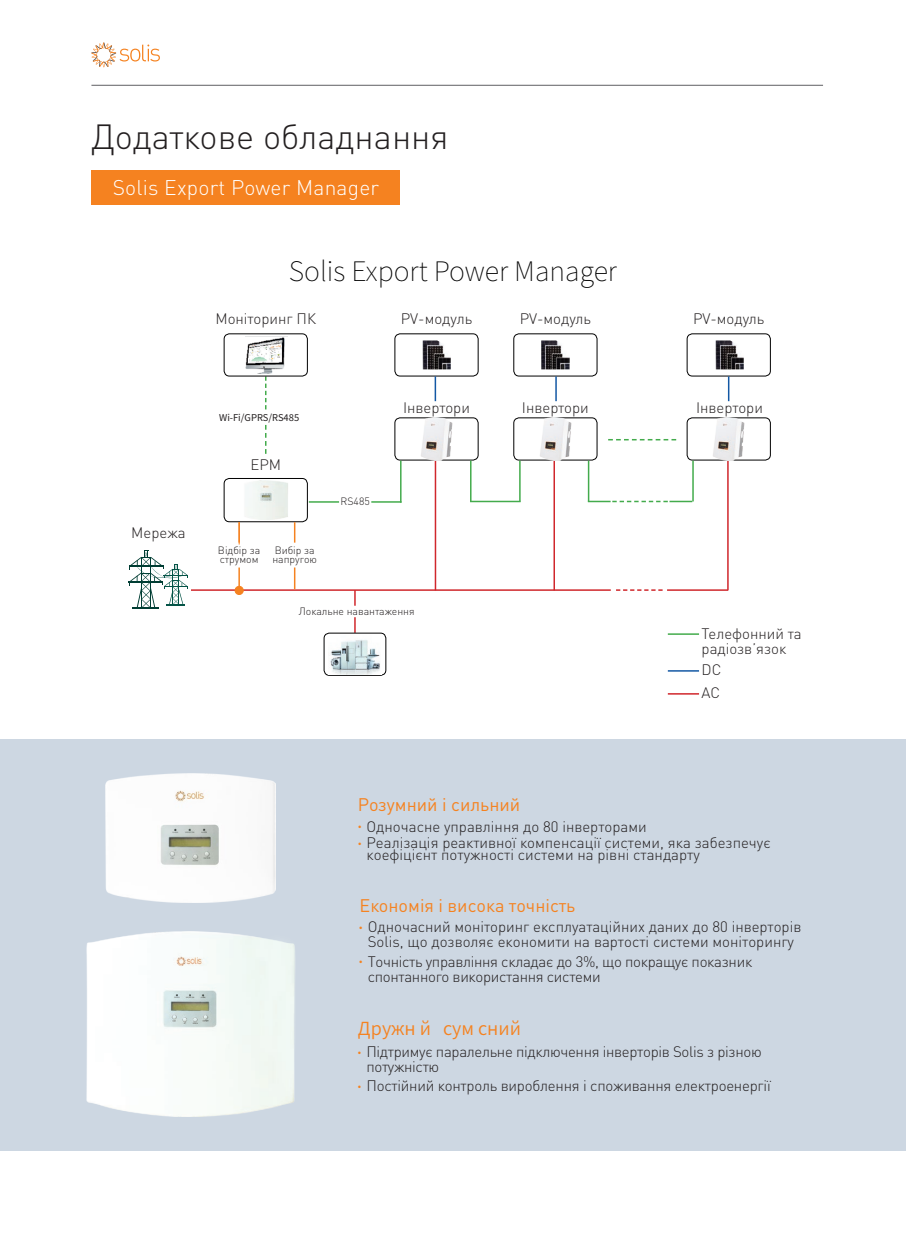
<style>
.page{position:relative;width:906px;height:1238px;background:#fff}
.page>*{position:absolute;margin:0;border:0;box-sizing:border-box;transform-origin:0 0}
.t1{font:300 34.5px "DIN Pro";color:#231f20}
.t2{font:200 27px "Source Han Sans SC";color:#030303}
.t3{font:300 21px "DIN Pro";letter-spacing:.01em;color:#fff}
.t4{font:18px "DIN Pro";color:#f58220}
.t5{font:18px "Source Han Sans SC";color:#f58220}
.t6{font:300 15px/15px "DIN Pro";color:#231f20}
.t7{font:300 15px/15px "DIN Pro";letter-spacing:-.02em;color:#231f20}
.t8{font:300 10.5px/9.6px "DIN Pro";color:#231f20}
.t9{font:10.5px "Source Sans Pro";color:#231f20}
.s1{font-family:"Source Sans Pro";font-size:12px;color:#f58220}
</style>
<div class="page">
<hr style="left:91px;top:85px;width:732px;height:1px;background:#5f5f62">
<svg style="left:91px;top:43px;width:69px;height:24px"></svg>
<div style="left:0;top:739px;width:906px;height:411px;background:#cdd7e2"></div>
<div style="left:91px;top:170px;width:309px;height:34px;background:#f58220"></div>
<hr style="left:668px;top:693px;width:31px;height:1px;background:#d0272c">
<hr style="left:668px;top:670px;width:31px;height:1px;background:#1358a4">
<hr style="left:668px;top:633px;width:31px;height:2px;background:#43ab4c">
<svg style="left:265px;top:376px;width:1px;height:33px"></svg>
<svg style="left:265px;top:425px;width:1px;height:29px"></svg>
<svg style="left:608px;top:439px;width:68px;height:1px"></svg>
<svg style="left:612px;top:500px;width:56px;height:2px"></svg>
<div style="left:224px;top:333px;width:84px;height:43px;border:1px solid #000;border-radius:5px"></div>
<div style="left:394px;top:333px;width:84px;height:43px;border:1px solid #000;border-radius:5px"></div>
<div style="left:513px;top:333px;width:84px;height:43px;border:1px solid #000;border-radius:5px"></div>
<div style="left:687px;top:333px;width:83px;height:43px;border:1px solid #000;border-radius:5px"></div>
<div style="left:687px;top:417px;width:83px;height:43px;border:1px solid #000;border-radius:5px"></div>
<div style="left:513px;top:417px;width:84px;height:43px;border:1px solid #000;border-radius:5px"></div>
<div style="left:394px;top:417px;width:84px;height:43px;border:1px solid #000;border-radius:5px"></div>
<div style="left:224px;top:478px;width:84px;height:44px;border:1px solid #000;border-radius:5px"></div>
<hr style="left:191px;top:589px;width:420px;height:2px;background:#d0272c">
<hr style="left:667px;top:589px;width:61px;height:2px;background:#d0272c">
<svg style="left:616px;top:589px;width:46px;height:2px"></svg>
<svg style="left:354px;top:591px;width:2px;height:14px"></svg>
<svg style="left:354px;top:617px;width:2px;height:15px"></svg>
<hr style="left:435px;top:460px;width:1px;height:130px;background:#d0272c">
<hr style="left:553px;top:460px;width:2px;height:130px;background:#d0272c">
<hr style="left:727px;top:460px;width:1px;height:130px;background:#d0272c">
<hr style="left:434px;top:376px;width:2px;height:25px;background:#1358a4">
<hr style="left:555px;top:376px;width:2px;height:25px;background:#1358a4">
<svg style="left:728px;top:376px;width:1px;height:25px"></svg>
<hr style="left:371px;top:501px;width:30px;height:1px;background:#43ab4c">
<hr style="left:309px;top:501px;width:30px;height:1px;background:#43ab4c">
<hr style="left:470px;top:500px;width:50px;height:2px;background:#43ab4c">
<hr style="left:588px;top:500px;width:22px;height:2px;background:#43ab4c">
<hr style="left:669px;top:500px;width:23px;height:2px;background:#43ab4c">
<hr style="left:470px;top:460px;width:1px;height:41px;background:#43ab4c">
<hr style="left:519px;top:460px;width:1px;height:41px;background:#43ab4c">
<hr style="left:588px;top:460px;width:1px;height:41px;background:#43ab4c">
<hr style="left:692px;top:460px;width:2px;height:41px;background:#43ab4c">
<hr style="left:400px;top:460px;width:1px;height:42px;background:#43ab4c">
<img style="left:245px;top:336px;width:42px;height:37px">
<img style="left:422px;top:340px;width:29px;height:29px">
<img style="left:541px;top:340px;width:28px;height:29px">
<img style="left:715px;top:340px;width:28px;height:29px">
<hr style="left:238px;top:522px;width:2px;height:20px;background:#f58220">
<hr style="left:238px;top:567px;width:2px;height:22px;background:#f58220">
<svg style="left:294px;top:522px;width:1px;height:20px"></svg>
<svg style="left:294px;top:567px;width:1px;height:22px"></svg>
<div style="left:235px;top:586px;width:8px;height:8px;background:#f58220;border-radius:50%"></div>
<div style="left:235px;top:586px;width:8px;height:8px;border:1px solid #f58220;border-radius:50%"></div>
<div style="left:324px;top:632px;width:62px;height:43px;border:1px solid #000;border-radius:5px"></div>
<img style="left:329px;top:640px;width:53px;height:34px">
<img style="left:417px;top:417px;width:38px;height:43px">
<img style="left:536px;top:417px;width:38px;height:43px">
<img style="left:709px;top:417px;width:39px;height:43px">
<hr style="left:132px;top:607px;width:27px;height:2px;background:#003d33">
<svg style="left:129px;top:550px;width:59px;height:57px"></svg>
<img style="left:245px;top:481px;width:43px;height:38px">
<img style="left:86px;top:931px;width:209px;height:184px">
<img style="left:105px;top:773px;width:171px;height:129px">
<h1 class="t1" style="left:91px;top:113px;width:359px">Додаткове обладнання</h1>
<h3 class="t3" style="left:113px;top:173px;width:268px">Solis Export Power Manager</h3>
<h2 class="t2" style="left:289px;top:256px;width:330px">Solis Export Power Manager</h2>
<p class="t6" style="left:131px;top:524px;width:56px">Мережа</p>
<p class="t6" style="left:215px;top:310px;width:102px">Моніторинг ПК</p>
<p class="t9" style="left:219px;top:411px;width:82px">Wi-Fi/GPRS/RS485</p>
<p class="t6" style="left:250px;top:456px;width:32px">EPM</p>
<p class="t8" style="left:218px;top:544px;width:44px">Відбір за струмом</p>
<p class="t8" style="left:272px;top:544px;width:46px">Вибір за напругою</p>
<p class="t8" style="left:340px;top:496px;width:31px">RS485</p>
<p class="t6" style="left:401px;top:310px;width:73px">PV-модуль</p>
<p class="t6" style="left:520px;top:310px;width:73px">PV-модуль</p>
<p class="t6" style="left:693px;top:310px;width:73px">PV-модуль</p>
<p class="t6" style="left:403px;top:400px;width:68px">Інвертори</p>
<p class="t6" style="left:522px;top:400px;width:68px">Інвертори</p>
<p class="t6" style="left:696px;top:400px;width:68px">Інвертори</p>
<p class="t8" style="left:299px;top:606px;width:117px">Локальне навантаження</p>
<p class="t6" style="left:701px;top:625px;width:102px">Телефонний та радіозв’язок</p>
<p class="t6" style="left:701px;top:657px;width:21px;line-height:23px">DC<br>AC</p>
<p class="t4" style="left:358px;top:792px;width:164px">Розумний і сильний</p>
<p class="t6" style="left:358px;top:818px;width:290px"><span class="s1">•</span> Одночасне управління до 80 інверторами</p>
<p class="t6" style="left:366px;top:835px;width:406px;line-height:12px;text-indent:-9px"><span class="s1">•</span> Реалізація реактивної компенсації системи, яка забезпечує коефіцієнт потужності системи на рівні стандарту</p>
<p class="t4" style="left:359px;top:893px;width:217px">Економія і висока точність</p>
<p class="t6" style="left:359px;top:918px;width:443px;text-align:center"><span class="s1">•</span> Одночасний моніторинг експлуатаційних даних до 80 інверторів<br>Solis, що дозволяє економити на вартості системи моніторингу</p>
<p class="t7" style="left:368px;top:953px;width:386px;text-indent:-9px"><span class="s1">•</span> Точність управління складає до 3%, що покращує показник спонтанного використання системи</p>
<p class="t5" style="left:358px;top:1017px;width:165px">Дружні й і сумі сн ий</p>
<p class="t7" style="left:366px;top:1043px;width:397px;text-indent:-9px"><span class="s1">•</span> Підтримує паралельне підключення інверторів Solis з різною потужністю</p>
<p class="t6" style="left:358px;top:1077px;width:414px"><span class="s1">•</span> Постійний контроль вироблення і споживання електроенергії</p>
</div>
